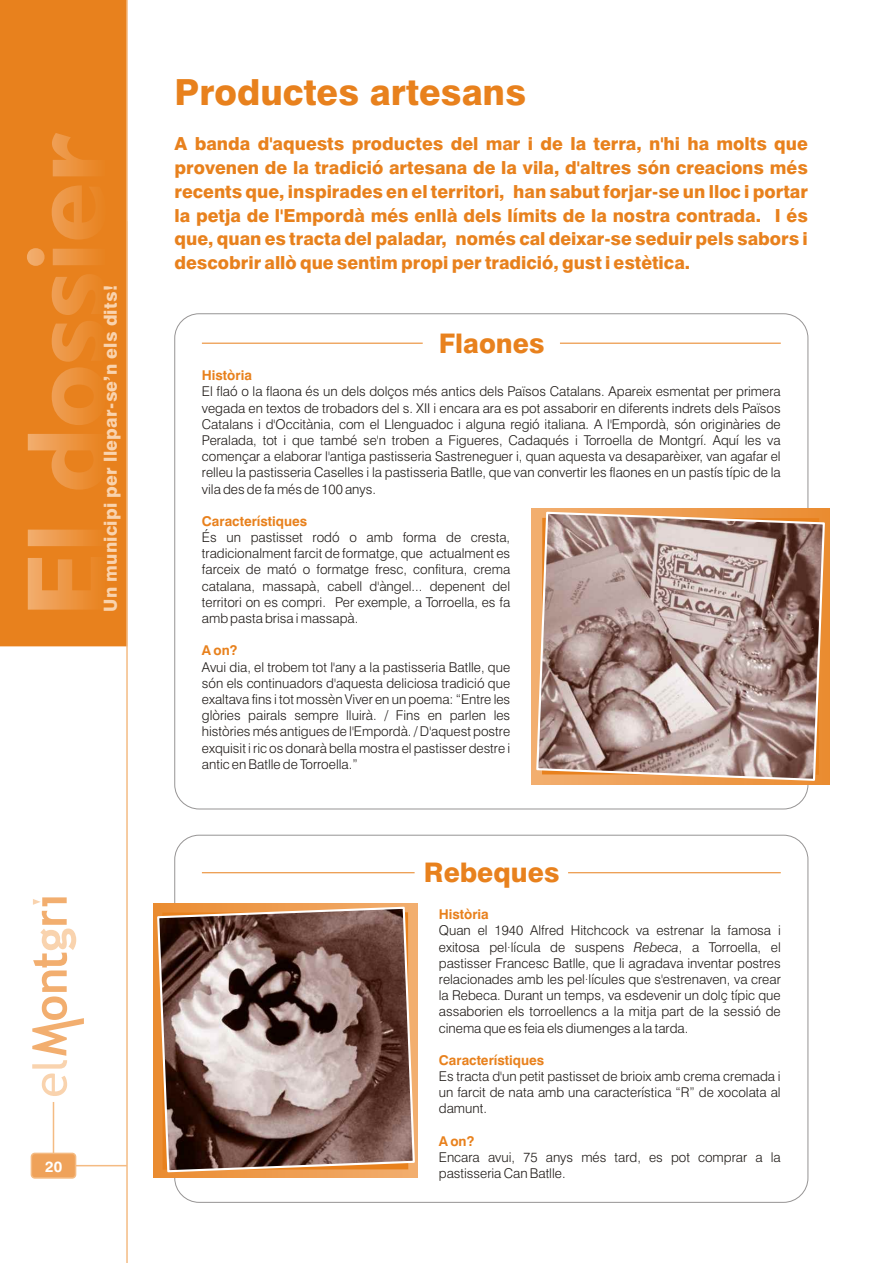
<style>
.page{position:relative;width:893px;height:1263px;background:#fff}
.page>*{position:absolute;margin:0;border:0;box-sizing:border-box;transform-origin:0 0}
.t1{font:800 36px "Swiss 721 BT";color:#e8811d}
.t2{font:800 27px "Swiss 721 BT";color:#e8811d}
.t3{font:800 18px/23.7px "Swiss 721 BT";color:#e8811d;text-align:justify}
.t4{font:800 18px "Swiss 721 BT";letter-spacing:.015em;color:#f9d3ae}
.t5{font:700 15px "Swiss 721 BT";color:#fff}
.t6{font:300 13.5px/16.2px "Swiss 721 BT";color:#1f1a17;text-align:justify}
.t7{font:700 13.5px "Swiss 721 BT";color:#e8811d}
.s1{font-style:italic}
</style>
<div class="page">
<div style="left:0;top:0;width:126px;height:646px;background:#e8811d"></div>
<svg style="left:27px;top:133px;width:79px;height:477px;background:#e9882a"></svg>
<div style="left:31px;top:1153px;width:45px;height:26px;background:#efa25a;border:2px solid #f4bb83;border-radius:3px"></div>
<hr style="left:76px;top:1165px;width:51px;height:1px;background:#f4bb83">
<hr style="left:53px;top:1102px;width:1px;height:51px;background:#f4bb83">
<svg style="left:32px;top:897px;width:52px;height:199px"></svg>
<hr style="left:126px;top:0;width:2px;height:1263px;background:#f4bb83">
<div style="left:174px;top:313px;width:634px;height:496px;background:#fff;border:1px solid #969494;border-radius:24px"></div>
<hr style="left:202px;top:343px;width:221px;height:1px;background:#e8811d">
<hr style="left:560px;top:343px;width:221px;height:1px;background:#e8811d">
<div style="left:531px;top:508px;width:299px;height:276px;background:linear-gradient(to right,#f2ae6f,#eb8c30)"></div>
<svg style="left:535px;top:511px;width:291px;height:271px;background:#b3968a"></svg>
<div style="left:174px;top:835px;width:634px;height:368px;background:#fff;border:1px solid #969494;border-radius:24px"></div>
<hr style="left:202px;top:872px;width:213px;height:1px;background:#e8811d">
<hr style="left:568px;top:872px;width:213px;height:1px;background:#e8811d">
<div style="left:153px;top:904px;width:265px;height:274px;background:linear-gradient(to right,#eb8c30,#f2ae6f)"></div>
<svg style="left:156px;top:905px;width:260px;height:268px;background:#8e7064"></svg>
<h3 class="t4" style="left:103px;top:612px;width:328px;rotate:-90deg">Un municipi per llepar-se’n els dits!</h3>
<p class="t5" style="left:45px;top:1160px;width:19px">20</p>
<h1 class="t1" style="left:175px;top:78px;width:353px">Productes artesans</h1>
<p class="t3" style="left:175px;top:134px;width:635px">A banda d'aquests productes del mar i de la terra, n'hi ha molts que provenen de la tradició artesana de la vila, d'altres són creacions més recents que, inspirades en el territori, han sabut forjar-se un lloc i portar la petja de l'Empordà més enllà dels límits de la nostra contrada. I és que, quan es tracta del paladar, només cal deixar-se seduir pels sabors i descobrir allò que sentim propi per tradició, gust i estètica.</p>
<p class="t7" style="left:202px;top:370px;width:52px">Història</p>
<h2 class="t2" style="left:439px;top:332px;width:107px">Flaones</h2>
<p class="t6" style="left:202px;top:385px;width:580px">El flaó o la flaona és un dels dolços més antics dels Països Catalans. Apareix esmentat per primera vegada en textos de trobadors del s. XII i encara ara es pot assaborir en diferents indrets dels Països Catalans i d'Occitània, com el Llenguadoc i alguna regió italiana. A l'Empordà, són originàries de Peralada, tot i que també se'n troben a Figueres, Cadaqués i Torroella de Montgrí. Aquí les va començar a elaborar l'antiga pastisseria Sastreneguer i, quan aquesta va desaparèixer, van agafar el relleu la pastisseria Caselles i la pastisseria Batlle, que van convertir les flaones en un pastís típic de la vila des de fa més de 100 anys.</p>
<p class="t6" style="left:202px;top:530px;width:310px">És un pastisset rodó o amb forma de cresta, tradicionalment farcit de formatge, que actualment es farceix de mató o formatge fresc, confitura, crema catalana, massapà, cabell d'àngel... depenent del territori on es compri. Per exemple, a Torroella, es fa amb pasta brisa i massapà.</p>
<p class="t6" style="left:202px;top:660px;width:310px">Avui dia, el trobem tot l'any a la pastisseria Batlle, que són els continuadors d'aquesta deliciosa tradició que exaltava fins i tot mossèn Viver en un poema: “Entre les glòries pairals sempre lluirà. / Fins en parlen les històries més antigues de l'Empordà. / D'aquest postre exquisit i ric os donarà bella mostra el pastisser destre i antic en Batlle de Torroella.”</p>
<p class="t7" style="left:202px;top:516px;width:107px">Característiques</p>
<p class="t7" style="left:202px;top:645px;width:37px">A on?</p>
<h2 class="t2" style="left:424px;top:862px;width:137px">Rebeques</h2>
<p class="t7" style="left:439px;top:909px;width:52px">Història</p>
<p class="t6" style="left:439px;top:924px;width:343px">Quan el 1940 Alfred Hitchcock va estrenar la famosa i exitosa pel·lícula de suspens <span class="s1">Rebeca</span>, a Torroella, el pastisser Francesc Batlle, que li agradava inventar postres relacionades amb les pel·lícules que s'estrenaven, va crear la Rebeca. Durant un temps, va esdevenir un dolç típic que assaborien els torroellencs a la mitja part de la sessió de cinema que es feia els diumenges a la tarda.</p>
<p class="t6" style="left:439px;top:1069px;width:343px">Es tracta d'un petit pastisset de brioix amb crema cremada i un farcit de nata amb una característica “R” de xocolata al damunt.</p>
<p class="t6" style="left:439px;top:1150px;width:343px">Encara avui, 75 anys més tard, es pot comprar a la pastisseria Can Batlle.</p>
<p class="t7" style="left:439px;top:1054px;width:107px">Característiques</p>
<p class="t7" style="left:439px;top:1135px;width:37px">A on?</p>
</div>
